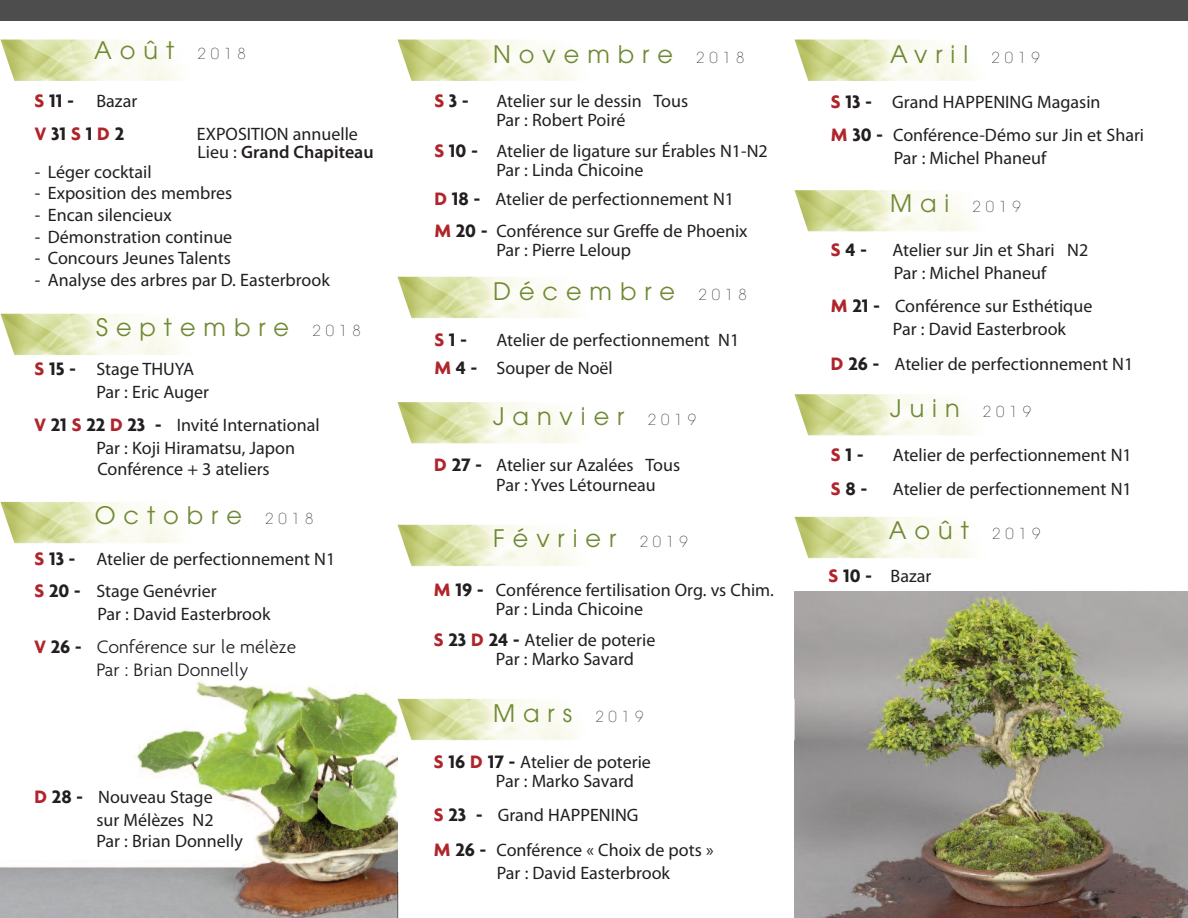
<style>
.page{position:relative;width:1188px;height:918px;background:#fff}
.page>*{position:absolute;margin:0;border:0;box-sizing:border-box;transform-origin:0 0}
.t1{font:24px "Avant Garde";letter-spacing:.33em;color:#6f8934}
.t2{font:300 19.5px/23.4px "Agenda";color:#231f20}
.t3{font:700 19.5px "Agenda";letter-spacing:.245em;color:#231f20}
.t4{font:18px/19px "Myriad Pro";color:#231f20}
.t5{font:200 15px "Avant Garde";color:#231f20}
.s1{font-weight:200;font-size:15px;color:#231f20}
.s2{font-family:"Agenda";font-weight:700;font-size:19.5px;color:#af252b}
.s3{font-family:"Agenda";font-weight:700;font-size:19.5px}
.s4{color:#af252b}
.s5{font-weight:600}
.s6{font-weight:700;color:#af252b}
.s7{font-weight:700}
.s8{font-weight:400;font-size:24px;color:#6f8934}
</style>
<div class="page">
<img style="left:398px;top:402px;width:178px;height:42px">
<img style="left:795px;top:394px;width:178px;height:42px">
<img style="left:795px;top:190px;width:178px;height:42px">
<img style="left:0;top:40px;width:973px;height:41px">
<img style="left:0;top:314px;width:179px;height:41px">
<img style="left:0;top:502px;width:398px;height:41px">
<img style="left:398px;top:277px;width:178px;height:41px">
<img style="left:1px;top:678px;width:397px;height:239px">
<img style="left:795px;top:591px;width:393px;height:327px">
<svg style="left:398px;top:872px;width:1px;height:46px"></svg>
<div style="left:0;top:0;width:1188px;height:20px;background:#4d4d4d"></div>
<img style="left:398px;top:525px;width:178px;height:41px">
<img style="left:795px;top:517px;width:178px;height:41px">
<img style="left:398px;top:699px;width:397px;height:41px">
<h1 class="t1" style="left:94px;top:41px;width:153px">Août <span class="s1">2018</span></h1>
<p class="t4" style="left:35px;top:93px;width:104px"><span class="s2">S</span> <span class="s3">11 -</span> Bazar</p>
<p class="t3" style="left:35px;top:122px;width:91px"><span class="s4">V</span>31<span class="s4">S</span>1<span class="s4">D</span>2</p>
<p class="t4" style="left:197px;top:127px;width:178px;line-height:18px">EXPOSITION annuelle<br>Lieu : <span class="s5">Grand Chapiteau</span></p>
<p class="t4" style="left:35px;top:164px;width:118px">- Léger cocktail</p>
<p class="t4" style="left:35px;top:185px;width:199px">- Exposition des membres</p>
<p class="t4" style="left:35px;top:207px;width:138px">- Encan silencieux</p>
<p class="t4" style="left:35px;top:229px;width:199px">- Démonstration continue</p>
<p class="t4" style="left:35px;top:250px;width:197px">- Concours Jeunes Talents</p>
<p class="t4" style="left:35px;top:272px;width:296px">- Analyse des arbres par D. Easterbrook</p>
<h1 class="t1" style="left:96px;top:318px;width:266px">Septembre <span class="s1">2018</span></h1>
<p class="t4" style="left:96px;top:359px;width:114px;line-height:23px;text-indent:-62px"><span class="s2">S</span> <span class="s3">15 -</span> Stage THUYA<br>Par : Eric Auger</p>
<p class="t4" style="left:96px;top:415px;width:225px;line-height:22.4px;text-indent:-62px"><span class="s2">V</span> <span class="s3">21</span> <span class="s2">S</span> <span class="s3">22</span> <span class="s2">D</span> <span class="s3">23 -</span> Invité International<br>Par : Koji Hiramatsu, Japon<br>Conférence + 3 ateliers</p>
<h1 class="t1" style="left:95px;top:506px;width:220px">Octobre <span class="s1">2018</span></h1>
<p class="t4" style="left:34px;top:544px;width:302px;line-height:32px"><span class="s2">S</span> <span class="s3">13 -</span> Atelier de perfectionnement N1<br><span class="s2">S</span> <span class="s3">20 -</span> Stage Genévrier</p>
<p class="t4" style="left:97px;top:606px;width:175px">Par : David Easterbrook</p>
<p class="t2" style="left:96px;top:634px;width:201px;text-indent:-62px"><span class="s6">V</span> <span class="s7">26 -</span> Conférence sur le mélèze<br>Par : Brian Donnelly</p>
<p class="t4" style="left:96px;top:787px;width:148px;line-height:22.4px;text-indent:-62px"><span class="s2">D</span> <span class="s3">28 -</span> Nouveau Stage<br>sur Mélèzes N2<br>Par : Brian Donnelly</p>
<h1 class="t1" style="left:493px;top:46px;width:253px">Novembre <span class="s1">2018</span></h1>
<p class="t3" style="left:434px;top:89px;width:36px"><span class="s4">S</span>3-</p>
<p class="t4" style="left:496px;top:93px;width:193px">Atelier sur le dessin Tous<br>Par : Robert Poiré</p>
<p class="t4" style="left:496px;top:143px;width:273px;text-indent:-62px"><span class="s2">S</span> <span class="s3">10 -</span> Atelier de ligature sur Érables N1-N2<br>Par : Linda Chicoine</p>
<p class="t4" style="left:434px;top:184px;width:315px;line-height:32px"><span class="s2">D</span> <span class="s3">18 -</span> Atelier de perfectionnement N1<br><span class="s2">M</span> <span class="s3">20 -</span> Conférence sur Greffe de Phoenix</p>
<p class="t4" style="left:496px;top:242px;width:136px">Par : Pierre Leloup</p>
<h1 class="t1" style="left:493px;top:282px;width:255px">Décembre <span class="s1">2018</span></h1>
<p class="t4" style="left:434px;top:327px;width:307px;line-height:28.5px;text-indent:62px">Atelier de perfectionnement N1<br><span class="s2">M</span> <span class="s3">4 -</span> Souper de Noël</p>
<p class="t3" style="left:434px;top:328px;width:34px"><span class="s4">S</span>1-</p>
<h1 class="t1" style="left:493px;top:408px;width:204px">Janvier <span class="s1">2019</span></h1>
<p class="t4" style="left:496px;top:457px;width:185px;line-height:19.5px;text-indent:-62px"><span class="s2">D</span> <span class="s3">27 -</span> Atelier sur Azalées Tous<br>Par : Yves Létourneau</p>
<h1 class="t1" style="left:890px;top:46px;width:151px">Avril <span class="s1">2019</span></h1>
<p class="t4" style="left:831px;top:87px;width:315px;line-height:33px"><span class="s2">S</span> <span class="s3">13 -</span> Grand HAPPENING Magasin<br><span class="s2">M</span> <span class="s3">30 -</span> Conférence-Démo sur Jin et Shari</p>
<p class="t4" style="left:894px;top:149px;width:154px">Par : Michel Phaneuf</p>
<p class="t5" style="left:890px;top:201px;width:132px"><span class="s8">Mai</span> 2019</p>
<p class="t3" style="left:831px;top:238px;width:37px"><span class="s4">S</span>4-</p>
<p class="t4" style="left:892px;top:240px;width:197px;line-height:23px">Atelier sur Jin et Shari N2<br>Par : Michel Phaneuf</p>
<p class="t4" style="left:893px;top:296px;width:201px;line-height:23px;text-indent:-62px"><span class="s2">M</span> <span class="s3">21 -</span> Conférence sur Esthétique<br>Par : David Easterbrook</p>
<p class="t4" style="left:831px;top:355px;width:304px"><span class="s2">D</span> <span class="s3">26 -</span> Atelier de perfectionnement N1</p>
<h1 class="t1" style="left:890px;top:399px;width:143px">Juin <span class="s1">2019</span></h1>
<p class="t3" style="left:831px;top:443px;width:34px"><span class="s4">S</span>1-</p>
<p class="t4" style="left:893px;top:447px;width:240px">Atelier de perfectionnement N1</p>
<p class="t3" style="left:831px;top:477px;width:38px"><span class="s4">S</span>8-</p>
<p class="t4" style="left:893px;top:481px;width:240px">Atelier de perfectionnement N1</p>
<h1 class="t1" style="left:493px;top:529px;width:196px">Février <span class="s1">2019</span></h1>
<h1 class="t1" style="left:889px;top:521px;width:153px">Août <span class="s1">2019</span></h1>
<p class="t4" style="left:496px;top:582px;width:280px;text-indent:-62px"><span class="s2">M</span> <span class="s3">19 -</span> Conférence fertilisation Org. vs Chim.<br>Par : Linda Chicoine</p>
<p class="t4" style="left:496px;top:632px;width:161px;text-indent:-62px"><span class="s2">S</span> <span class="s3">23</span> <span class="s2">D</span> <span class="s3">24 -</span> Atelier de poterie<br>Par : Marko Savard</p>
<h1 class="t1" style="left:493px;top:704px;width:152px">Mars <span class="s1">2019</span></h1>
<p class="t4" style="left:496px;top:754px;width:157px;text-indent:-62px"><span class="s2">S</span> <span class="s3">16</span> <span class="s2">D</span> <span class="s3">17 -</span> Atelier de poterie<br>Par : Marko Savard</p>
<p class="t4" style="left:434px;top:799px;width:281px;line-height:34.5px"><span class="s2">S</span> <span class="s3">23 -</span> Grand HAPPENING<br><span class="s2">M</span> <span class="s3">26 -</span> Conférence « Choix de pots »</p>
<p class="t4" style="left:497px;top:865px;width:175px">Par : David Easterbrook</p>
<p class="t4" style="left:829px;top:568px;width:104px"><span class="s2">S</span> <span class="s3">10 -</span> Bazar</p>
</div>
